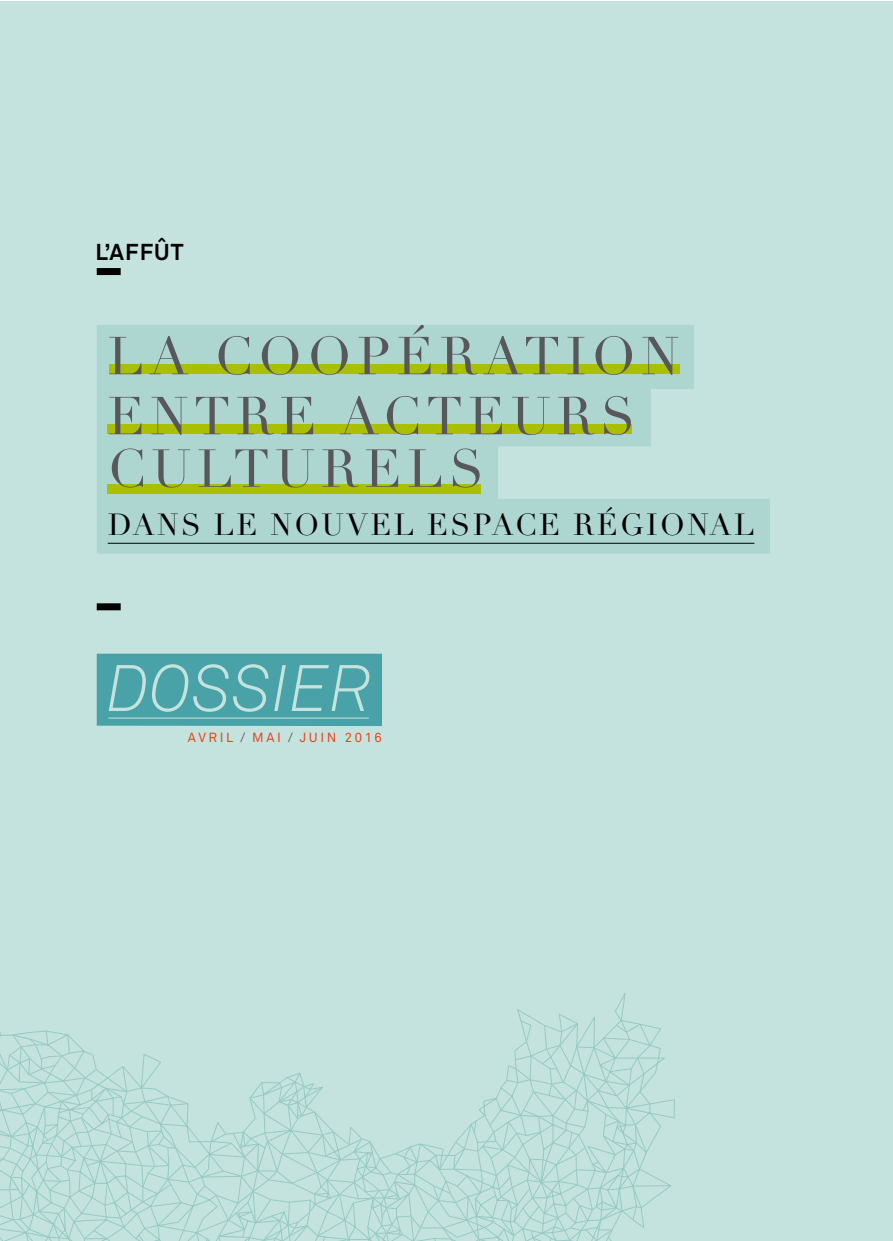
<style>
.page{position:relative;width:893px;height:1241px;background:#fff}
.page>*{position:absolute;margin:0;border:0;box-sizing:border-box;transform-origin:0 0}
.t1{font:italic 300 64.75px "Akkurat";color:#c4e3df}
.t2{font:52.5px/60px "Didot";letter-spacing:.11em;color:#58585b}
.t3{font:29.75px "Didot";letter-spacing:.08em;color:#000}
.t4{font:700 22.75px "Akkurat";letter-spacing:.05em;color:#000}
.t5{font:13.12px "Akkurat";letter-spacing:.2em;color:#e74617}
.s1{color:#58585b}
</style>
<div class="page">
<div style="left:0;top:1px;width:892px;height:1239px;background:#c4e3df"></div>
<svg style="left:0;top:993px;width:675px;height:248px"></svg>
<div style="left:97px;top:268px;width:24px;height:7px;background:#000"></div>
<svg style="left:97px;top:325px;width:673px;height:228px;fill:#add6d1"></svg>
<div style="left:109px;top:364px;width:571px;height:10px;background:#aabf00"></div>
<div style="left:108px;top:424px;width:524px;height:10px;background:#aabf00"></div>
<div style="left:108px;top:484px;width:373px;height:10px;background:#aabf00"></div>
<hr style="left:108px;top:542px;width:646px;height:1px;background:#000">
<div style="left:97px;top:603px;width:24px;height:7px;background:#000"></div>
<div style="left:97px;top:653px;width:285px;height:73px;background:#48a2a7"></div>
<hr style="left:109px;top:717px;width:260px;height:1px;background:#c4e3df">
<p class="t4" style="left:95px;top:238px;width:90px">L’AFFÛT</p>
<p class="t2" style="left:108px;top:327px;width:573px">LA COOPÉRATION<br>ENTRE ACTEURS</p>
<p class="t2" style="left:108px;top:440px;width:378px">CULTURELS</p>
<p class="t3" style="left:108px;top:506px;width:648px">DANS LE NOUVEL ESPACE RÉGIONAL</p>
<p class="t1" style="left:106px;top:647px;width:267px">DOSSIER</p>
<p class="t5" style="left:188px;top:728px;width:196px">AVRIL <span class="s1">/</span> MAI <span class="s1">/</span> JUIN 2016</p>
</div>
